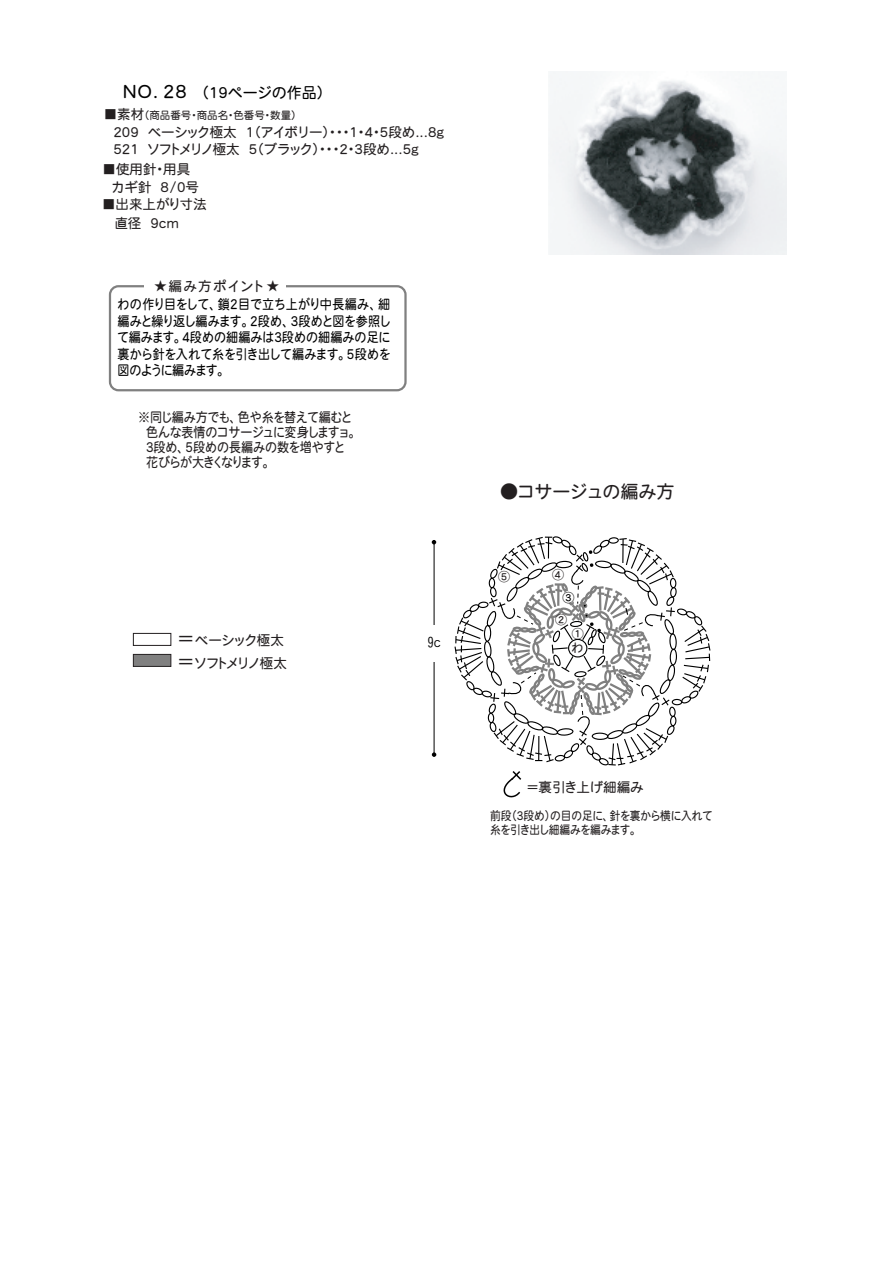
<style>
.page{position:relative;width:893px;height:1263px;background:#fff}
.page>*{position:absolute;margin:0;border:0;box-sizing:border-box;transform-origin:0 0}
.t1{font:18px "HGP Heisei Marugothictai W4";color:#231f20}
.t2{font:15px "HGP Heisei Marugothictai W4";color:#000}
.t3{font:13.5px/16.5px "HGP Heisei Marugothictai W4";color:#231f20}
.t4{font:13.5px/16.5px "HGP Heisei Marugothictai W4";letter-spacing:.03em;color:#000;text-align:justify;scale:.89 1}
.t5{font:13.5px/15px "HGP Heisei Marugothictai W4";color:#231f20;scale:.89 1}
.t6{font:13.5px "HGP Heisei Marugothictai W4";letter-spacing:.1em;color:#231f20}
.t7{font:13.5px "HGP Heisei Kakugothictai W3";color:#000}
.t8{font:12px/13.5px "HGP Heisei Marugothictai W4";color:#231f20;scale:.89 1}
.t9{font:12px "HGP Heisei Marugothictai W4";color:#231f20}
.t10{font:12px "HGP Heisei Marugothictai W4";color:#000}
.t11{font:10.5px "HGP Heisei Marugothictai W4";color:#231f20}
.s1{font-size:18px}
.s2{font-size:13.5px}
.s3{font-family:"MS Gothic";font-size:18px}
.s4{font-size:10.5px;color:#fff}
</style>
<div class="page">
<svg style="left:454px;top:536px;width:257px;height:262px"></svg>
<svg style="left:432px;top:540px;width:4px;height:4px"></svg>
<svg style="left:432px;top:752px;width:4px;height:5px"></svg>
<hr style="left:434px;top:541px;width:1px;height:214px;background:#000">
<div style="left:426px;top:626px;width:11px;height:36px;background:#fff"></div>
<div style="left:109px;top:285px;width:298px;height:106px;border:2px solid #808080;border-radius:9px"></div>
<div style="left:144px;top:280px;width:141px;height:11px;background:#fff"></div>
<div style="left:133px;top:633px;width:38px;height:13px;background:#fff;border:1px solid #231f20"></div>
<div style="left:133px;top:654px;width:38px;height:13px;background:#808080;border:1px solid #231f20"></div>
<img style="left:549px;top:72px;width:237px;height:183px">
<p class="t2" style="left:122px;top:85px;width:204px"><span class="s1">ＮＯ. ２８</span> （１９ページの作品）</p>
<p class="t11" style="left:104px;top:110px;width:194px"><span class="s2">■素材</span>（商品番号・商品名・色番号・数量）</p>
<p class="t3" style="left:113px;top:124px;width:332px">２０９ ベーシック極太 １（アイボリー）・・・１・４・５段め...８ｇ<br>５２１ ソフトメリノ極太 ５（ブラック）・・・２・３段め...５ｇ</p>
<p class="t3" style="left:112px;top:179px;width:88px">カギ針 ８/０号</p>
<p class="t3" style="left:114px;top:215px;width:66px">直径 ９ｃｍ</p>
<p class="t3" style="left:103px;top:161px;width:89px">■使用針・用具</p>
<p class="t3" style="left:102px;top:196px;width:106px">■出来上がり寸法</p>
<p class="t6" style="left:154px;top:280px;width:127px">★編み方ポイント ★</p>
<p class="t4" style="left:117px;top:296px;width:308px">わの作り目をして、鎖２目で立ち上がり中長編み、細編みと繰り返し編みます。２段め、３段めと図を参照して編みます。４段めの細編みは３段めの細編みの足に裏から針を入れて糸を引き出して編みます。５段めを図のように編みます。</p>
<p class="t5" style="left:146px;top:409px;width:238px;text-indent:-8px">※同じ編み方でも、色や糸を替えて編むと色んな表情のコサージュに変身しますョ。<br>３段め、５段めの長編みの数を増やすと花びらが大きくなります。</p>
<p class="t3" style="left:177px;top:629px;width:111px;line-height:22.5px"><span class="s3">＝</span>ベーシック極太<span class="s3">＝</span>ソフトメリノ極太</p>
<p class="t7" style="left:427px;top:636px;width:15px">9ｃ</p>
<h1 class="t1" style="left:500px;top:483px;width:176px">●コサージュの編み方</h1>
<p class="t9" style="left:498px;top:571px;width:13px">⑤</p>
<p class="t9" style="left:552px;top:569px;width:13px">④</p>
<p class="t10" style="left:562px;top:591px;width:14px">③<span class="s4">③</span></p>
<p class="t9" style="left:555px;top:614px;width:13px">②</p>
<p class="t9" style="left:572px;top:627px;width:13px">①</p>
<p class="t9" style="left:571px;top:642px;width:13px">わ</p>
<p class="t3" style="left:527px;top:778px;width:118px">＝裏引き上げ細編み</p>
<p class="t8" style="left:490px;top:809px;width:251px">前段（３段め）の目の足に、針を裏から横に入れて糸を引き出し細編みを編みます。</p>
</div>
